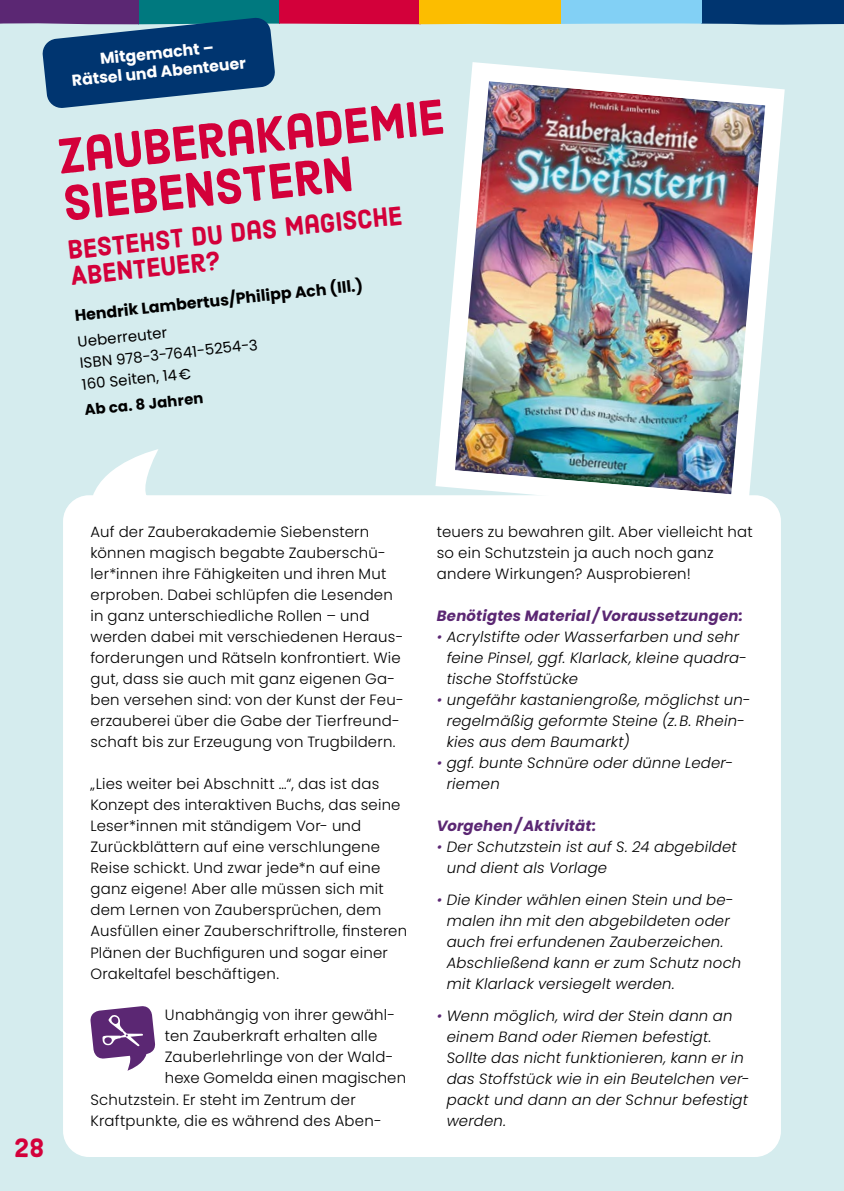
<style>
.page{position:relative;width:844px;height:1191px;background:#fff}
.page>*{position:absolute;margin:0;border:0;box-sizing:border-box;transform-origin:0 0}
.t1{font:49px/47.2px "Harman Sans";color:#d3003a}
.t2{font:26.25px/26.2px "Harman Sans";color:#d3003a}
.t3{font:700 15.75px "Poppins";color:#000}
.t4{font:700 15.75px/18.9px "Poppins";color:#fff;text-align:center}
.t5{font:300 14.88px/21px "Poppins";letter-spacing:.015em;color:#000}
.t6{font:italic 300 14.88px/21px "Poppins";letter-spacing:.015em;color:#000}
.t7{font:italic 700 14.88px "Poppins";letter-spacing:.01em;color:#5b2773}
.t8{font:14.88px/21.3px "Poppins";color:#000}
.t9{font:700 14.88px "Poppins";color:#000}
.s1{color:#5b2773}
</style>
<div class="page">
<div style="left:0;top:25px;width:843px;height:1166px;background:#d5ecee"></div>
<div style="left:701px;top:0;width:142px;height:25px;background:#003570"></div>
<div style="left:560px;top:0;width:141px;height:25px;background:#82d0f5"></div>
<div style="left:138px;top:0;width:141px;height:25px;background:#00797f"></div>
<div style="left:279px;top:0;width:141px;height:25px;background:#d3003a"></div>
<div style="left:420px;top:0;width:140px;height:25px;background:#fcbd00"></div>
<div style="left:0;top:0;width:138px;height:25px;background:#5b2773"></div>
<div style="left:72px;top:504px;width:700px;height:644px;background:#fff;border-radius:17px"></div>
<svg style="left:90px;top:1006px;width:65px;height:64px"></svg>
<div style="left:63px;top:495px;width:717px;height:662px;border:18px solid #fff;border-radius:17px"></div>
<svg style="left:92px;top:449px;width:66px;height:46px"></svg>
<svg style="left:42px;top:17px;width:233px;height:92px;background:#2d5b89"></svg>
<img style="left:426px;top:53px;width:368px;height:470px">
<p class="t4" style="left:69px;top:53px;width:176px;rotate:-6deg">Mitgemacht –<br>Rätsel und Abenteuer</p>
<h1 class="t1" style="left:56px;top:134px;width:389px;rotate:-6deg">Zauberakademie<br>Siebenstern</h1>
<h2 class="t2" style="left:67px;top:237px;width:337px;rotate:-6deg">Bestehst du das magische<br>Abenteuer?</h2>
<p class="t3" style="left:74px;top:306px;width:291px;rotate:-6deg">Hendrik Lambertus/Philipp Ach (Ill.)</p>
<p class="t8" style="left:76px;top:331px;width:180px;rotate:-6deg">Ueberreuter<br>ISBN 978-3-7641-5254-3<br>160 Seiten, 14€</p>
<p class="t9" style="left:84px;top:402px;width:121px;rotate:-6deg">Ab ca. 8 Jahren</p>
<h2 class="t2" style="left:14px;top:1135px;width:31px">28</h2>
<p class="t5" style="left:90px;top:521px;width:315px">Auf der Zauberakademie Siebenstern können magisch begabte Zauberschü&shy;ler*innen ihre Fähigkeiten und ihren Mut erproben. Dabei schlüpfen die Lesenden in ganz unterschiedliche Rollen – und werden dabei mit verschiedenen Heraus&shy;forderungen und Rätseln konfrontiert. Wie gut, dass sie auch mit ganz eigenen Ga&shy;ben versehen sind: von der Kunst der Feu&shy;erzauberei über die Gabe der Tierfreund&shy;schaft bis zur Erzeugung von Trugbildern.</p>
<p class="t5" style="left:90px;top:773px;width:318px">„Lies weiter bei Abschnitt …“, das ist das Konzept des interaktiven Buchs, das seine Leser*innen mit ständigem Vor- und Zurückblättern auf eine verschlungene Reise schickt. Und zwar jede*n auf eine ganz eigene! Aber alle müssen sich mit dem Lernen von Zaubersprüchen, dem Ausfüllen einer Zauberschriftrolle, finsteren Plänen der Buchfiguren und sogar einer Orakeltafel beschäftigen.</p>
<p class="t5" style="left:165px;top:1004px;width:231px">Unabhängig von ihrer gewähl-</p>
<p class="t5" style="left:165px;top:1025px;width:214px">ten Zauberkraft erhalten alle</p>
<p class="t5" style="left:165px;top:1046px;width:230px">Zauberlehrlinge von der Wald-</p>
<p class="t5" style="left:165px;top:1067px;width:242px">hexe Gomelda einen magischen</p>
<p class="t5" style="left:90px;top:1088px;width:267px">Schutzstein. Er steht im Zentrum der</p>
<p class="t5" style="left:90px;top:1109px;width:292px">Kraftpunkte, die es während des Aben-</p>
<p class="t5" style="left:437px;top:521px;width:317px">teuers zu bewahren gilt. Aber vielleicht hat so ein Schutzstein ja auch noch ganz andere Wirkungen? Ausprobieren!</p>
<p class="t7" style="left:437px;top:607px;width:307px">Benötigtes Material /Voraussetzungen:</p>
<p class="t6" style="left:446px;top:626px;width:302px;text-indent:-10px"><span class="s1">•</span> Acrylstifte oder Wasserfarben und sehr feine Pinsel, ggf. Klarlack, kleine quadra&shy;tische Stoffstücke</p>
<p class="t6" style="left:446px;top:689px;width:305px;text-indent:-10px"><span class="s1">•</span> ungefähr kastaniengroße, möglichst un&shy;regelmäßig geformte Steine (z.B. Rhein&shy;kies aus dem Baumarkt)</p>
<p class="t6" style="left:446px;top:753px;width:288px;text-indent:-10px"><span class="s1">•</span> ggf. bunte Schnüre oder dünne Leder&shy;riemen</p>
<p class="t7" style="left:437px;top:817px;width:161px">Vorgehen/Aktivität:</p>
<p class="t6" style="left:446px;top:837px;width:291px;text-indent:-10px"><span class="s1">•</span> Der Schutzstein ist auf S. 24 abgebildet und dient als Vorlage</p>
<p class="t6" style="left:446px;top:889px;width:296px;text-indent:-10px"><span class="s1">•</span> Die Kinder wählen einen Stein und be&shy;malen ihn mit den abgebildeten oder auch frei erfundenen Zauberzeichen.<br>Abschließend kann er zum Schutz noch mit Klarlack versiegelt werden.</p>
<p class="t6" style="left:446px;top:1005px;width:304px;text-indent:-10px"><span class="s1">•</span> Wenn möglich, wird der Stein dann an einem Band oder Riemen befestigt.<br>Sollte das nicht funktionieren, kann er in das Stoffstück wie in ein Beutelchen ver&shy;packt und dann an der Schnur befestigt werden.</p>
</div>
